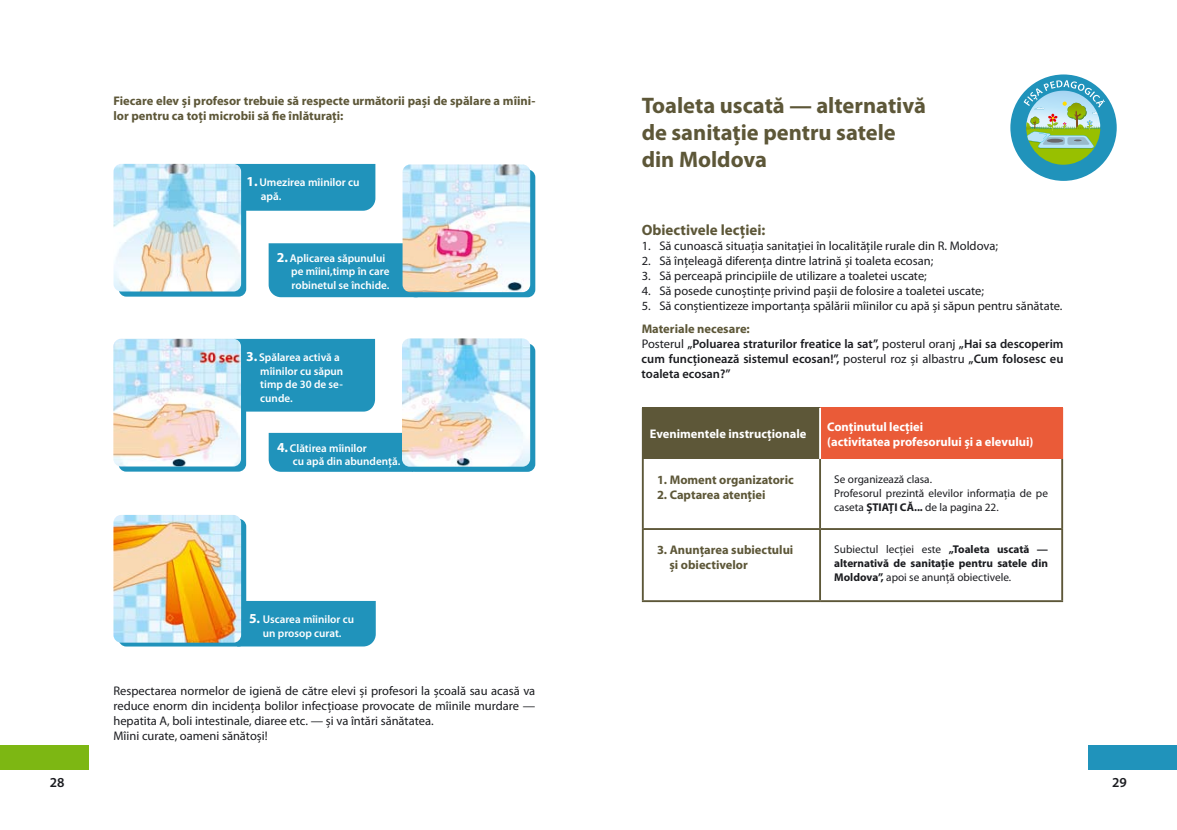
<style>
.page{position:relative;width:1177px;height:830px;background:#fff}
.page>*{position:absolute;margin:0;border:0;box-sizing:border-box;transform-origin:0 0}
.t1{font:700 22.5px/27px "Myriad Pro";color:#5d5738}
.t2{font:700 15px "Myriad Pro";color:#5d5738}
.t3{font:600 13.75px "Myriad Pro";color:#1b1c20}
.t4{font:12.5px/15px "Myriad Pro";color:#1b1c20}
.t5{font:700 12.5px/15px "Myriad Pro";color:#5d5738}
.t6{font:600 12.5px/15px "Myriad Pro";color:#1b1c20}
.t7{font:700 12.5px/15px "Myriad Pro";color:#fff}
.t8{font:600 11.25px/13.5px "Myriad Pro";color:#fff}
.t9{font:700 11.25px/13.8px "Myriad Pro";color:#1b1c20;text-align:justify}
.t10{font:11.25px/13.8px "Myriad Pro";color:#1b1c20}
.s1{font-weight:700;font-size:13.75px}
.s2{font-weight:700;color:#5d5738}
.s3{font-weight:400}
.s4{font-weight:700}
</style>
<div class="page">
<div style="left:0;top:744px;width:89px;height:25px;background:#7db713"></div>
<div style="left:1088px;top:744px;width:88px;height:25px;background:#2093bb"></div>
<div style="left:241px;top:600px;width:135px;height:46px;background:#2093bb"></div>
<div style="left:241px;top:164px;width:134px;height:47px;background:#2093bb"></div>
<div style="left:269px;top:432px;width:143px;height:39px;background:#2093bb"></div>
<div style="left:241px;top:339px;width:134px;height:72px;background:#2093bb"></div>
<div style="left:268px;top:243px;width:144px;height:54px;background:#2093bb"></div>
<svg style="left:119px;top:169px;width:127px;height:127px"></svg>
<img style="left:113px;top:164px;width:128px;height:127px">
<div style="left:407px;top:169px;width:128px;height:128px;background:linear-gradient(to right,#2093bb,#2093bb);border-radius:8px"></div>
<img style="left:402px;top:164px;width:128px;height:128px">
<div style="left:407px;top:343px;width:128px;height:128px;background:linear-gradient(to right,#2093bb,#2093bb);border-radius:8px"></div>
<img style="left:402px;top:338px;width:128px;height:128px">
<div style="left:118px;top:344px;width:128px;height:127px;background:#2093bb;border-radius:8px"></div>
<img style="left:113px;top:338px;width:128px;height:128px">
<svg style="left:119px;top:518px;width:127px;height:128px"></svg>
<img style="left:113px;top:515px;width:128px;height:127px">
<div style="left:1010px;top:74px;width:106px;height:107px;background:#2093bb;border-radius:50%"></div>
<img style="left:1023px;top:80px;width:81px;height:85px">
<div style="left:642px;top:407px;width:178px;height:51px;background:#5d5738"></div>
<div style="left:820px;top:407px;width:242px;height:51px;background:#ea5b38"></div>
<hr style="left:642px;top:458px;width:1px;height:70px;background:#5d5738">
<hr style="left:819px;top:458px;width:2px;height:70px;background:#5d5738">
<hr style="left:1061px;top:458px;width:2px;height:70px;background:#5d5738">
<hr style="left:642px;top:528px;width:178px;height:1px;background:#5d5738">
<hr style="left:642px;top:529px;width:1px;height:71px;background:#5d5738">
<hr style="left:820px;top:528px;width:243px;height:1px;background:#5d5738">
<hr style="left:819px;top:529px;width:2px;height:71px;background:#5d5738">
<hr style="left:1061px;top:529px;width:2px;height:71px;background:#5d5738">
<hr style="left:642px;top:600px;width:178px;height:1px;background:#5d5738">
<hr style="left:820px;top:600px;width:243px;height:1px;background:#5d5738">
<hr style="left:819px;top:407px;width:2px;height:51px;background:#fff">
<hr style="left:1061px;top:407px;width:2px;height:51px;background:#ea5b38">
<p class="t5" style="left:113px;top:93px;width:423px">Fiecare elev și profesor trebuie să respecte următorii pași de spălare a mîini&shy;lor pentru ca toţi microbii să fie înlăturaţi:</p>
<p class="t8" style="left:261px;top:175px;width:100px;text-indent:-14px"><span class="s1">1.</span>Umezirea mîinilor cu apă.</p>
<p class="t8" style="left:291px;top:251px;width:100px;text-indent:-14px"><span class="s1">2.</span>Aplicarea săpunului pe mîini,timp în care robinetul se închide.</p>
<p class="t8" style="left:260px;top:350px;width:84px;text-indent:-14px"><span class="s1">3.</span> Spălarea activă a mîinilor cu săpun timp de 30 de se&shy;cunde.</p>
<p class="t8" style="left:293px;top:440px;width:109px;text-indent:-16px"><span class="s1">4.</span> Clătirea mîinilor<br>cu apă din abundenţă.</p>
<p class="t8" style="left:249px;top:612px;width:107px;text-align:center"><span class="s1">5.</span> Uscarea mîinilor cu un prosop curat.</p>
<p class="t4" style="left:113px;top:683px;width:423px">Respectarea normelor de igienă de către elevi și profesori la școală sau acasă va reduce enorm din incidenţa bolilor infecţioase provocate de mîinile murdare — hepatita A, boli intestinale, diaree etc. — și va întări sănătatea.<br>Mîini curate, oameni sănătoși!</p>
<h1 class="t1" style="left:641px;top:91px;width:286px">Toaleta uscată — alternativă de sanitaţie pentru satele din Moldova</h1>
<p class="t2" style="left:641px;top:220px;width:125px">Obiectivele lecţiei:</p>
<p class="t4" style="left:641px;top:238px;width:358px">1. Să cunoască situaţia sanitaţiei în localităţile rurale din R. Moldova;</p>
<p class="t4" style="left:641px;top:253px;width:293px">2. Să înţeleagă diferenţa dintre latrină și toaleta ecosan;</p>
<p class="t4" style="left:641px;top:268px;width:287px">3. Să perceapă principiile de utilizare a toaletei uscate;</p>
<p class="t4" style="left:641px;top:283px;width:344px">4. Să posede cunoștinţe privind pașii de folosire a toaletei uscate;</p>
<p class="t4" style="left:641px;top:298px;width:422px">5. Să conștientizeze importanţa spălării mîinilor cu apă și săpun pentru sănătate.</p>
<p class="t6" style="left:641px;top:320px;width:423px"><span class="s2">Materiale necesare:<br></span><span class="s3">Posterul</span> „Poluarea straturilor freatice la sat”, <span class="s3">posterul oranj</span> „Hai sa descoperim cum funcţionează sistemul ecosan!”, <span class="s3">posterul roz și albastru</span> „Cum folosesc eu toaleta ecosan?”</p>
<p class="t7" style="left:650px;top:426px;width:158px">Evenimentele instrucţionale</p>
<p class="t7" style="left:827px;top:418px;width:208px">Conţinutul lecţiei<br>(activitatea profesorului și a elevului)</p>
<p class="t5" style="left:657px;top:471px;width:138px">1. Moment organizatoric</p>
<p class="t5" style="left:657px;top:486px;width:110px">2. Captarea atenţiei</p>
<p class="t10" style="left:834px;top:472px;width:215px">Se organizează clasa.<br>Profesorul prezintă elevilor informaţia de pe caseta <span class="s4">ȘTIAŢI CĂ...</span> de la pagina 22.</p>
<p class="t5" style="left:669px;top:541px;width:125px;text-indent:-12px">3. Anunţarea subiectului și obiectivelor</p>
<p class="t9" style="left:834px;top:542px;width:215px"><span class="s3">Subiectul lecţiei este</span> „Toaleta uscată — alternativă de sanitaţie pentru satele din Moldova”, <span class="s3">apoi se anunţă obiectivele.</span></p>
<p class="t3" style="left:50px;top:773px;width:16px">28</p>
<p class="t3" style="left:1112px;top:773px;width:16px">29</p>
</div>
